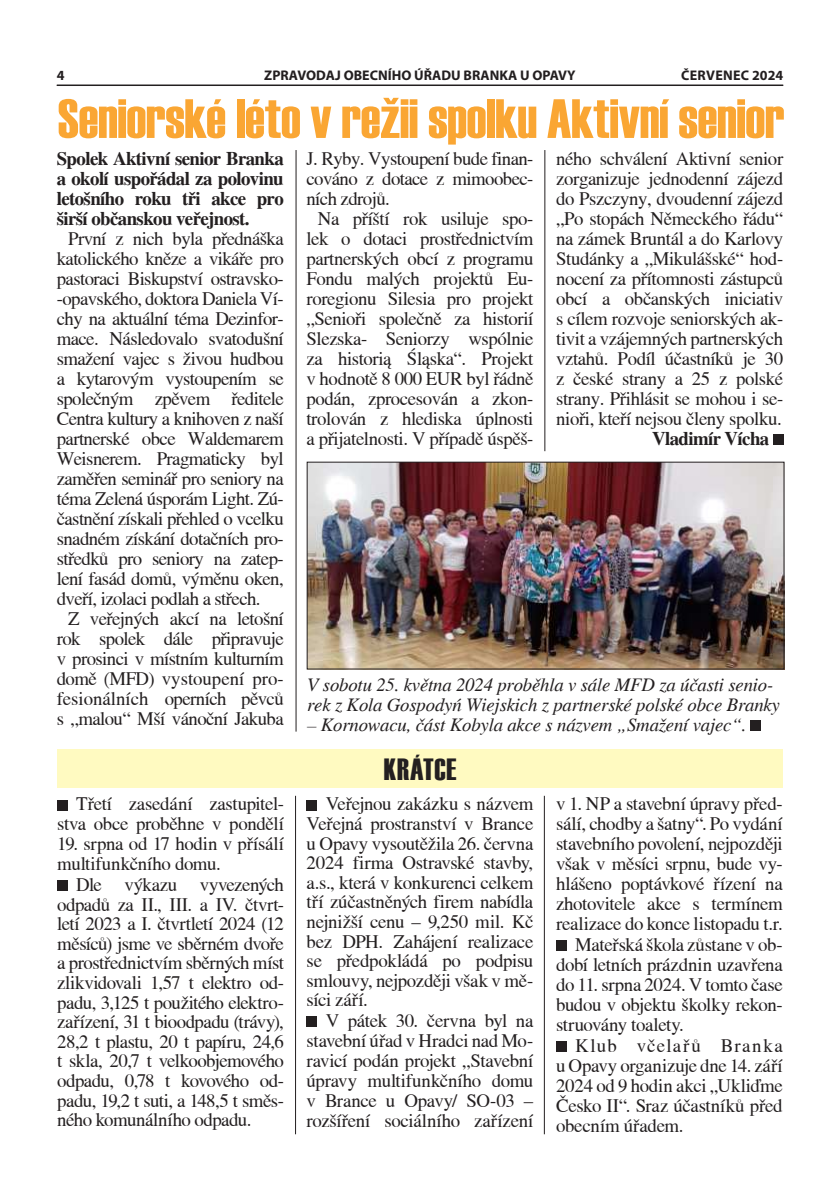
<style>
.page{position:relative;width:840px;height:1191px;background:#fff}
.page>*{position:absolute;margin:0;border:0;box-sizing:border-box;transform-origin:0 0}
.t1{font:55.2px "Haettenschweiler";letter-spacing:-.005em;color:#faa633}
.t2{font:30.6px "Haettenschweiler";letter-spacing:.02em;color:#231f20}
.t3{font:19px/19.6px "Toronto";letter-spacing:-.025em;color:#231f20;text-align:justify}
.t4{font:italic 19px/20px "Toronto";letter-spacing:-.01em;color:#231f20}
.t5{font:700 19px/20px "Toronto";letter-spacing:-.03em;color:#231f20;text-align:justify}
.t6{font:19px "Toronto";color:#231f20}
.t7{font:19px "Toronto";letter-spacing:.08em;color:#231f20}
.t8{font:700 14px "Myriad Pro";color:#231f20}
.t9{font:700 14px "Myriad Pro";letter-spacing:.02em;color:#231f20}
</style>
<div class="page">
<hr style="left:57px;top:85px;width:725px;height:1px;background:#231f20">
<div style="left:772px;top:434px;width:10px;height:11px;background:#231f20"></div>
<div style="left:57px;top:749px;width:725px;height:39px;background:#fffac1"></div>
<div style="left:57px;top:800px;width:11px;height:10px;background:#231f20"></div>
<div style="left:57px;top:880px;width:11px;height:11px;background:#231f20"></div>
<div style="left:306px;top:800px;width:11px;height:10px;background:#231f20"></div>
<div style="left:306px;top:1016px;width:11px;height:11px;background:#231f20"></div>
<div style="left:555px;top:940px;width:11px;height:11px;background:#231f20"></div>
<div style="left:555px;top:1041px;width:11px;height:10px;background:#231f20"></div>
<div style="left:750px;top:720px;width:10px;height:11px;background:#231f20"></div>
<img style="left:308px;top:463px;width:474px;height:204px">
<div style="left:306px;top:461px;width:478px;height:208px;border:1px solid #231f20"></div>
<hr style="left:295px;top:796px;width:1px;height:338px;background:#231f20">
<hr style="left:295px;top:150px;width:1px;height:581px;background:#231f20">
<hr style="left:543px;top:796px;width:1px;height:338px;background:#231f20">
<hr style="left:544px;top:150px;width:1px;height:301px;background:#231f20">
<p class="t8" style="left:57px;top:68px;width:9px">4</p>
<p class="t8" style="left:264px;top:67px;width:312px">ZPRAVODAJ OBECNÍHO ÚŘADU BRANKA U OPAVY</p>
<p class="t9" style="left:680px;top:67px;width:103px">ČERVENEC 2024</p>
<h1 class="t1" style="left:58px;top:81px;width:727px">Seniorské léto v režii spolku Aktivní senior</h1>
<p class="t5" style="left:57px;top:148px;width:228px">Spolek Aktivní senior Branka a okolí uspořádal za polovinu letošního roku tři akce pro širší občanskou veřejnost.</p>
<p class="t3" style="left:68px;top:229px;width:217px">První z nich byla přednáška</p>
<p class="t3" style="left:57px;top:249px;width:228px">katolického kněze a vikáře pro</p>
<p class="t3" style="left:57px;top:269px;width:228px">pastoraci Biskupství ostravsko-</p>
<p class="t3" style="left:57px;top:289px;width:228px">-opavského, doktora Daniela Ví-</p>
<p class="t3" style="left:57px;top:309px;width:228px">chy na aktuální téma Dezinfor-</p>
<p class="t3" style="left:57px;top:329px;width:228px">mace. Následovalo svatodušní</p>
<p class="t3" style="left:57px;top:349px;width:228px">smažení vajec s živou hudbou</p>
<p class="t3" style="left:57px;top:369px;width:228px">a kytarovým vystoupením se</p>
<p class="t3" style="left:57px;top:389px;width:228px">společným zpěvem ředitele</p>
<p class="t3" style="left:57px;top:409px;width:228px">Centra kultury a knihoven z naší</p>
<p class="t3" style="left:57px;top:429px;width:228px">partnerské obce Waldemarem</p>
<p class="t3" style="left:57px;top:449px;width:228px">Weisnerem. Pragmaticky byl</p>
<p class="t3" style="left:57px;top:469px;width:228px">zaměřen seminář pro seniory na</p>
<p class="t3" style="left:57px;top:489px;width:228px">téma Zelená úsporám Light. Zú-</p>
<p class="t3" style="left:57px;top:509px;width:228px">častnění získali přehled o vcelku</p>
<p class="t3" style="left:57px;top:529px;width:228px">snadném získání dotačních pro-</p>
<p class="t3" style="left:57px;top:549px;width:228px">středků pro seniory na zatep-</p>
<p class="t3" style="left:57px;top:569px;width:228px">lení fasád domů, výměnu oken,</p>
<p class="t3" style="left:57px;top:589px;width:205px">dveří, izolaci podlah a střech.</p>
<p class="t3" style="left:68px;top:609px;width:217px">Z veřejných akcí na letošní</p>
<p class="t3" style="left:57px;top:629px;width:228px">rok spolek dále připravuje</p>
<p class="t3" style="left:57px;top:649px;width:228px">v prosinci v místním kulturním</p>
<p class="t6" style="left:57px;top:668px;width:228px">domě (MFD) vystoupení pro-</p>
<p class="t3" style="left:57px;top:689px;width:228px">fesionálních operních pěvců</p>
<p class="t3" style="left:57px;top:709px;width:228px">s „malou“ Mší vánoční Jakuba</p>
<p class="t3" style="left:556px;top:148px;width:228px">ného schválení Aktivní senior zorganizuje jednodenní zájezd do Pszczyny, dvoudenní zájezd „Po stopách Německého řádu“ na zámek Bruntál a do Karlovy Studánky a „Mikulášské“ hod&shy;nocení za přítomnosti zástupců obcí a občanských iniciativ s cílem rozvoje seniorských ak&shy;tivit a vzájemných partnerských vztahů. Podíl účastníků je 30 z české strany a 25 z polské strany. Přihlásit se mohou i se&shy;nioři, kteří nejsou členy spolku.</p>
<p class="t5" style="left:651px;top:428px;width:119px">Vladimír Vícha</p>
<p class="t3" style="left:306px;top:149px;width:228px">J. Ryby. Vystoupení bude finan-</p>
<p class="t3" style="left:306px;top:169px;width:228px">cováno z dotace z mimoobec-</p>
<p class="t3" style="left:306px;top:189px;width:85px">ních zdrojů.</p>
<p class="t3" style="left:317px;top:209px;width:217px">Na příští rok usiluje spo-</p>
<p class="t3" style="left:306px;top:229px;width:228px">lek o dotaci prostřednictvím</p>
<p class="t3" style="left:306px;top:249px;width:228px">partnerských obcí z programu</p>
<p class="t3" style="left:306px;top:269px;width:228px">Fondu malých projektů Eu-</p>
<p class="t3" style="left:306px;top:289px;width:228px">roregionu Silesia pro projekt</p>
<p class="t3" style="left:306px;top:309px;width:228px">„Senioři společně za historií</p>
<p class="t3" style="left:306px;top:329px;width:228px">Slezska- Seniorzy wspólnie</p>
<p class="t3" style="left:306px;top:349px;width:228px">za historią Śląska“. Projekt</p>
<p class="t3" style="left:306px;top:369px;width:228px">v hodnotě 8 000 EUR byl řádně</p>
<p class="t3" style="left:306px;top:389px;width:228px">podán, zprocesován a zkon-</p>
<p class="t3" style="left:306px;top:409px;width:228px">trolován z hlediska úplnosti</p>
<p class="t3" style="left:306px;top:429px;width:228px">a přijatelnosti. V případě úspěš-</p>
<p class="t4" style="left:307px;top:674px;width:474px">V sobotu 25. května 2024 proběhla v sále MFD za účasti senio&shy;rek z Kola Gospodyń Wiejskich z partnerské polské obce Branky</p>
<p class="t4" style="left:307px;top:714px;width:440px">– Kornowacu, část Kobyla akce s názvem „Smažení vajec“.</p>
<p class="t3" style="left:57px;top:794px;width:228px;text-align:right">Třetí zasedání zastupitel&shy;stva obce proběhne v pondělí</p>
<p class="t3" style="left:57px;top:834px;width:228px">19. srpna od 17 hodin v přísálí multifunkčního domu.</p>
<p class="t3" style="left:57px;top:874px;width:228px;text-indent:19px">Dle výkazu vyvezených odpadů za II., III. a IV. čtvrt&shy;letí 2023 a I. čtvrtletí 2024 (12 měsíců) jsme ve sběrném dvoře a prostřednictvím sběrných míst zlikvidovali 1,57 t elektro od&shy;padu, 3,125 t použitého elektro&shy;zařízení, 31 t bioodpadu (trávy), 28,2 t plastu, 20 t papíru, 24,6 t skla, 20,7 t velkoobjemového odpadu, 0,78 t kovového od&shy;padu, 19,2 t suti, a 148,5 t směs&shy;ného komunálního odpadu.</p>
<h2 class="t2" style="left:384px;top:758px;width:74px">KRÁTCE</h2>
<p class="t3" style="left:306px;top:794px;width:228px;text-indent:19px">Veřejnou zakázku s názvem Veřejná prostranství v Brance u Opavy vysoutěžila 26. června 2024 firma Ostravské stavby, a.s., která v konkurenci celkem tří zúčastněných firem nabídla nejnižší cenu – 9,250 mil. Kč bez DPH. Zahájení realizace se předpokládá po podpisu smlouvy, nejpozději však v mě&shy;síci září.</p>
<p class="t3" style="left:306px;top:1010px;width:228px;text-indent:19px">V pátek 30. června byl na stavební úřad v Hradci nad Mo&shy;ravicí podán projekt „Stavební úpravy multifunkčního domu v Brance u Opavy/ SO-03 – rozšíření sociálního zařízení</p>
<p class="t3" style="left:555px;top:794px;width:228px">v 1. NP a stavební úpravy před-</p>
<p class="t3" style="left:555px;top:814px;width:228px">sálí, chodby a šatny“. Po vydání</p>
<p class="t3" style="left:555px;top:834px;width:228px">stavebního povolení, nejpozději</p>
<p class="t3" style="left:555px;top:854px;width:228px">však v měsíci srpnu, bude vy-</p>
<p class="t3" style="left:555px;top:874px;width:228px">hlášeno poptávkové řízení na</p>
<p class="t3" style="left:555px;top:894px;width:228px">zhotovitele akce s termínem</p>
<p class="t3" style="left:555px;top:914px;width:228px">realizace do konce listopadu t.r.</p>
<p class="t3" style="left:574px;top:934px;width:209px">Mateřská škola zůstane v ob-</p>
<p class="t3" style="left:555px;top:954px;width:228px">dobí letních prázdnin uzavřena</p>
<p class="t3" style="left:555px;top:974px;width:228px">do 11. srpna 2024. V tomto čase</p>
<p class="t3" style="left:555px;top:994px;width:228px">budou v objektu školky rekon-</p>
<p class="t3" style="left:555px;top:1014px;width:129px">struovány toalety.</p>
<p class="t7" style="left:574px;top:1034px;width:209px">Klub včelařů Branka</p>
<p class="t3" style="left:555px;top:1055px;width:228px">u Opavy organizuje dne 14. září</p>
<p class="t3" style="left:555px;top:1075px;width:228px">2024 od 9 hodin akci „Ukliďme</p>
<p class="t3" style="left:555px;top:1095px;width:228px">Česko II“. Sraz účastníků před</p>
<p class="t3" style="left:555px;top:1115px;width:129px">obecním úřadem.</p>
</div>
